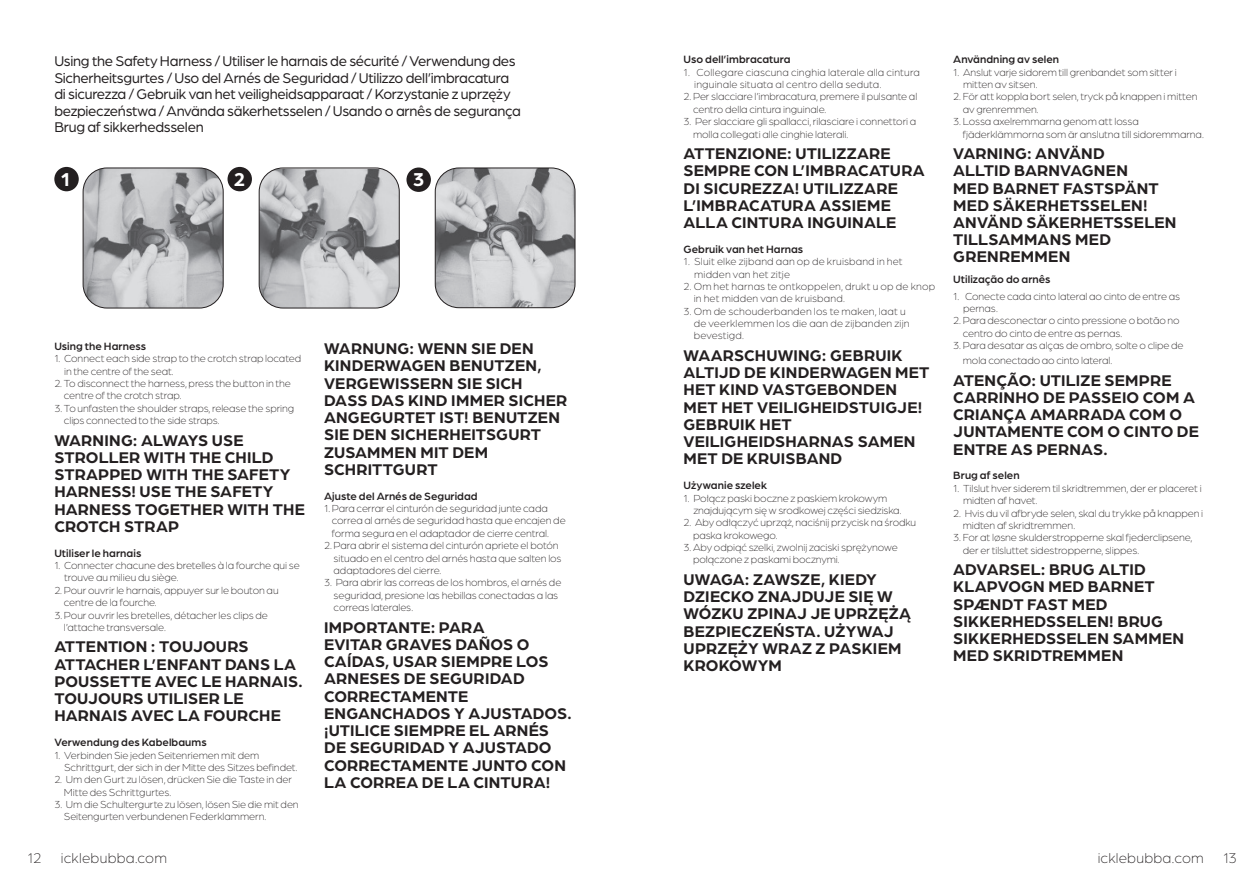
<style>
.page{position:relative;width:1259px;height:893px;background:#fff}
.page>*{position:absolute;margin:0;border:0;box-sizing:border-box;transform-origin:0 0}
.t1{font:700 19.95px "Arboria";color:#fff}
.t2{font:700 16.5px/17.2px "Arboria";letter-spacing:.01em;color:#231f20}
.t3{font:15px/16.5px "Arboria";letter-spacing:-.02em;color:#231f20}
.t4{font:300 15px "Arboria";letter-spacing:.01em;color:#231f20}
.t5{font:500 11.25px "Arboria";letter-spacing:.005em;color:#231f20}
.t6{font:300 10.8px/12.5px "Arboria";letter-spacing:-.005em;color:#231f20}
.t7{font:300 10.8px/12.5px "Arboria";letter-spacing:.015em;color:#231f20}
</style>
<div class="page">
<img style="left:83px;top:169px;width:140px;height:139px">
<div style="left:83px;top:167px;width:141px;height:141px;border:1px solid #231f20;border-radius:24px"></div>
<img style="left:435px;top:169px;width:140px;height:139px">
<div style="left:435px;top:167px;width:140px;height:141px;border:1px solid #231f20;border-radius:24px"></div>
<img style="left:259px;top:169px;width:140px;height:139px">
<div style="left:259px;top:167px;width:141px;height:141px;border:1px solid #231f20;border-radius:24px"></div>
<div style="left:54px;top:167px;width:25px;height:24px;background:#231f20;border-radius:50%"></div>
<div style="left:406px;top:167px;width:25px;height:25px;background:#231f20;border-radius:50%"></div>
<div style="left:227px;top:167px;width:25px;height:24px;background:#231f20;border-radius:50%"></div>
<p class="t3" style="left:54px;top:52px;width:468px">Using the Safety Harness / Utiliser le harnais de sécurité / Verwendung des Sicherheitsgurtes / Uso del Arnés de Seguridad / Utilizzo dell’imbracatura di sicurezza / Gebruik van het veiligheidsapparaat / Korzystanie z uprzęży bezpieczeństwa / Använda säkerhetsselen / Usando o arnês de segurança Brug af sikkerhedsselen</p>
<h1 class="t1" style="left:61px;top:165px;width:11px">1</h1>
<h1 class="t1" style="left:234px;top:165px;width:13px">2</h1>
<h1 class="t1" style="left:413px;top:166px;width:13px">3</h1>
<p class="t5" style="left:54px;top:339px;width:93px">Using the Harness</p>
<p class="t6" style="left:64px;top:352px;width:239px;text-indent:-10px">1. Connect each side strap to the crotch strap located in the centre of the seat.</p>
<p class="t6" style="left:64px;top:377px;width:228px;text-indent:-10px">2. To disconnect the harness, press the button in the centre of the crotch strap.</p>
<p class="t6" style="left:64px;top:402px;width:232px;text-indent:-10px">3. To unfasten the shoulder straps, release the spring clips connected to the side straps.</p>
<h2 class="t2" style="left:54px;top:430px;width:252px">WARNING: ALWAYS USE<br>STROLLER WITH THE CHILD<br>STRAPPED WITH THE SAFETY<br>HARNESS! USE THE SAFETY<br>HARNESS TOGETHER WITH THE<br>CROTCH STRAP</h2>
<p class="t5" style="left:54px;top:545px;width:89px">Utiliser le harnais</p>
<p class="t6" style="left:64px;top:559px;width:237px;text-indent:-10px">1. Connecter chacune des bretelles à la fourche qui se trouve au milieu du siège.</p>
<p class="t6" style="left:64px;top:584px;width:216px;text-indent:-10px">2. Pour ouvrir le harnais, appuyer sur le bouton au centre de la fourche.</p>
<p class="t6" style="left:64px;top:608px;width:205px;text-indent:-10px">3. Pour ouvrir les bretelles, détacher les clips de l’attache transversale.</p>
<h2 class="t2" style="left:54px;top:637px;width:250px">ATTENTION : TOUJOURS<br>ATTACHER L’ENFANT DANS LA<br>POUSSETTE AVEC LE HARNAIS.<br>TOUJOURS UTILISER LE<br>HARNAIS AVEC LA FOURCHE</h2>
<p class="t5" style="left:54px;top:735px;width:154px">Verwendung des Kabelbaums</p>
<p class="t6" style="left:64px;top:748px;width:235px;text-indent:-10px">1. Verbinden Sie jeden Seitenriemen mit dem<br>Schrittgurt, der sich in der Mitte des Sitzes befindet.</p>
<p class="t6" style="left:64px;top:773px;width:230px;text-indent:-10px">2. Um den Gurt zu lösen, drücken Sie die Taste in der<br>Mitte des Schrittgurtes.</p>
<p class="t6" style="left:64px;top:798px;width:236px;text-indent:-10px">3. Um die Schultergurte zu lösen, lösen Sie die mit den<br>Seitengurten verbundenen Federklammern.</p>
<h2 class="t2" style="left:324px;top:339px;width:245px">WARNUNG: WENN SIE DEN<br>KINDERWAGEN BENUTZEN,<br>VERGEWISSERN SIE SICH<br>DASS DAS KIND IMMER SICHER<br>ANGEGURTET IST! BENUTZEN<br>SIE DEN SICHERHEITSGURT<br>ZUSAMMEN MIT DEM<br>SCHRITTGURT</h2>
<p class="t5" style="left:324px;top:488px;width:155px">Ajuste del Arnés de Seguridad</p>
<p class="t6" style="left:332px;top:502px;width:235px;text-indent:-8px">1. Para cerrar el cinturón de seguridad junte cada correa al arnés de seguridad hasta que encajen de forma segura en el adaptador de cierre central.</p>
<p class="t6" style="left:333px;top:539px;width:229px;text-indent:-10px">2. Para abrir el sistema del cinturón apriete el botón situado en el centro del arnés hasta que salten los adaptadores del cierre.</p>
<p class="t6" style="left:334px;top:576px;width:229px;text-indent:-10px">3. Para abrir las correas de los hombros, el arnés de seguridad, presione las hebillas conectadas a las correas laterales.</p>
<h2 class="t2" style="left:324px;top:617px;width:249px">IMPORTANTE: PARA<br>EVITAR GRAVES DAÑOS O<br>CAÍDAS, USAR SIEMPRE LOS<br>ARNESES DE SEGURIDAD<br>CORRECTAMENTE<br>ENGANCHADOS Y AJUSTADOS. ¡UTILICE SIEMPRE EL ARNÉS<br>DE SEGURIDAD Y AJUSTADO<br>CORRECTAMENTE JUNTO CON<br>LA CORREA DE LA CINTURA!</h2>
<p class="t5" style="left:683px;top:52px;width:109px">Uso dell’imbracatura</p>
<p class="t7" style="left:694px;top:65px;width:227px;text-indent:-11px">1. Collegare ciascuna cinghia laterale alla cintura inguinale situata al centro della seduta.</p>
<p class="t6" style="left:693px;top:90px;width:226px;text-indent:-10px">2. Per slacciare l’imbracatura, premere il pulsante al centro della cintura inguinale.</p>
<p class="t6" style="left:693px;top:115px;width:225px;text-indent:-10px">3. Per slacciare gli spallacci, rilasciare i connettori a molla collegati alle cinghie laterali.</p>
<h2 class="t2" style="left:683px;top:144px;width:243px">ATTENZIONE: UTILIZZARE<br>SEMPRE CON L’IMBRACATURA<br>DI SICUREZZA! UTILIZZARE<br>L’IMBRACATURA ASSIEME<br>ALLA CINTURA INGUINALE</h2>
<p class="t5" style="left:683px;top:241px;width:121px">Gebruik van het Harnas</p>
<p class="t7" style="left:694px;top:255px;width:210px;text-indent:-11px">1. Sluit elke zijband aan op de kruisband in het midden van het zitje</p>
<p class="t7" style="left:693px;top:280px;width:243px;text-indent:-10px">2. Om het harnas te ontkoppelen, drukt u op de knop in het midden van de kruisband.</p>
<p class="t7" style="left:694px;top:305px;width:217px;text-indent:-10px">3. Om de schouderbanden los te maken, laat u de veerklemmen los die aan de zijbanden zijn bevestigd.</p>
<h2 class="t2" style="left:683px;top:346px;width:247px">WAARSCHUWING: GEBRUIK<br>ALTIJD DE KINDERWAGEN MET<br>HET KIND VASTGEBONDEN<br>MET HET VEILIGHEIDSTUIGJE!<br>GEBRUIK HET<br>VEILIGHEIDSHARNAS SAMEN<br>MET DE KRUISBAND</h2>
<p class="t5" style="left:683px;top:478px;width:85px">Używanie szelek</p>
<p class="t6" style="left:693px;top:491px;width:210px;text-indent:-10px">1. Połącz paski boczne z paskiem krokowym znajdującym się w srodkowej części siedziska.</p>
<p class="t6" style="left:693px;top:516px;width:225px;text-indent:-10px">2. Aby odłączyć uprząż, naciśnij przycisk na środku paska krokowego.</p>
<p class="t6" style="left:693px;top:541px;width:206px;text-indent:-10px">3. Aby odpiąć szelki, zwolnij zaciski sprężynowe połączone z paskami bocznymi.</p>
<h2 class="t2" style="left:683px;top:570px;width:229px">UWAGA: ZAWSZE, KIEDY<br>DZIECKO ZNAJDUJE SIĘ W<br>WÓZKU ZPINAJ JE UPRZĘŻĄ<br>BEZPIECZEŃSTA. UŻYWAJ<br>UPRZĘŻY WRAZ Z PASKIEM<br>KROKOWYM</h2>
<p class="t5" style="left:953px;top:52px;width:107px">Användning av selen</p>
<p class="t6" style="left:963px;top:65px;width:215px;text-indent:-10px">1. Anslut varje sidorem till grenbandet som sitter i mitten av sitsen.</p>
<p class="t6" style="left:962px;top:90px;width:236px;text-indent:-10px">2. För att koppla bort selen, tryck på knappen i mitten av grenremmen.</p>
<p class="t6" style="left:963px;top:115px;width:243px;text-indent:-10px">3. Lossa axelremmarna genom att lossa fjäderklämmorna som är anslutna till sidoremmarna.</p>
<h2 class="t2" style="left:953px;top:144px;width:225px">VARNING: ANVÄND<br>ALLTID BARNVAGNEN<br>MED BARNET FASTSPÄNT<br>MED SÄKERHETSSELEN!<br>ANVÄND SÄKERHETSSELEN<br>TILLSAMMANS MED<br>GRENREMMEN</h2>
<p class="t5" style="left:953px;top:272px;width:99px">Utilização do arnês</p>
<p class="t6" style="left:963px;top:290px;width:219px;text-indent:-10px">1. Conecte cada cinto lateral ao cinto de entre as pernas.</p>
<p class="t6" style="left:962px;top:314px;width:218px;text-indent:-10px">2. Para desconectar o cinto pressione o botão no centro do cinto de entre as pernas.</p>
<p class="t6" style="left:963px;top:338px;width:222px;line-height:15px;text-indent:-10px">3. Para desatar as alças de ombro, solte o clipe de mola conectado ao cinto lateral.</p>
<h2 class="t2" style="left:953px;top:371px;width:247px">ATENÇÃO: UTILIZE SEMPRE<br>CARRINHO DE PASSEIO COM A<br>CRIANÇA AMARRADA COM O<br>JUNTAMENTE COM O CINTO DE<br>ENTRE AS PERNAS.</h2>
<p class="t5" style="left:953px;top:468px;width:68px">Brug af selen</p>
<p class="t6" style="left:963px;top:482px;width:240px;text-indent:-10px">1. Tilslut hver siderem til skridtremmen, der er placeret i midten af havet.</p>
<p class="t6" style="left:962px;top:506px;width:242px;text-indent:-10px">2. Hvis du vil afbryde selen, skal du trykke på knappen i midten af skridtremmen.</p>
<p class="t6" style="left:963px;top:531px;width:231px;text-indent:-10px">3. For at løsne skulderstropperne skal fjederclipsene, der er tilsluttet sidestropperne, slippes.</p>
<h2 class="t2" style="left:953px;top:560px;width:232px">ADVARSEL: BRUG ALTID<br>KLAPVOGN MED BARNET<br>SPÆNDT FAST MED<br>SIKKERHEDSSELEN! BRUG<br>SIKKERHEDSSELEN SAMMEN<br>MED SKRIDTREMMEN</h2>
<h3 class="t4" style="left:28px;top:848px;width:15px">12</h3>
<h3 class="t4" style="left:61px;top:848px;width:107px">icklebubba.com</h3>
<h3 class="t4" style="left:1097px;top:848px;width:107px">icklebubba.com</h3>
<h3 class="t4" style="left:1223px;top:848px;width:15px">13</h3>
</div>
